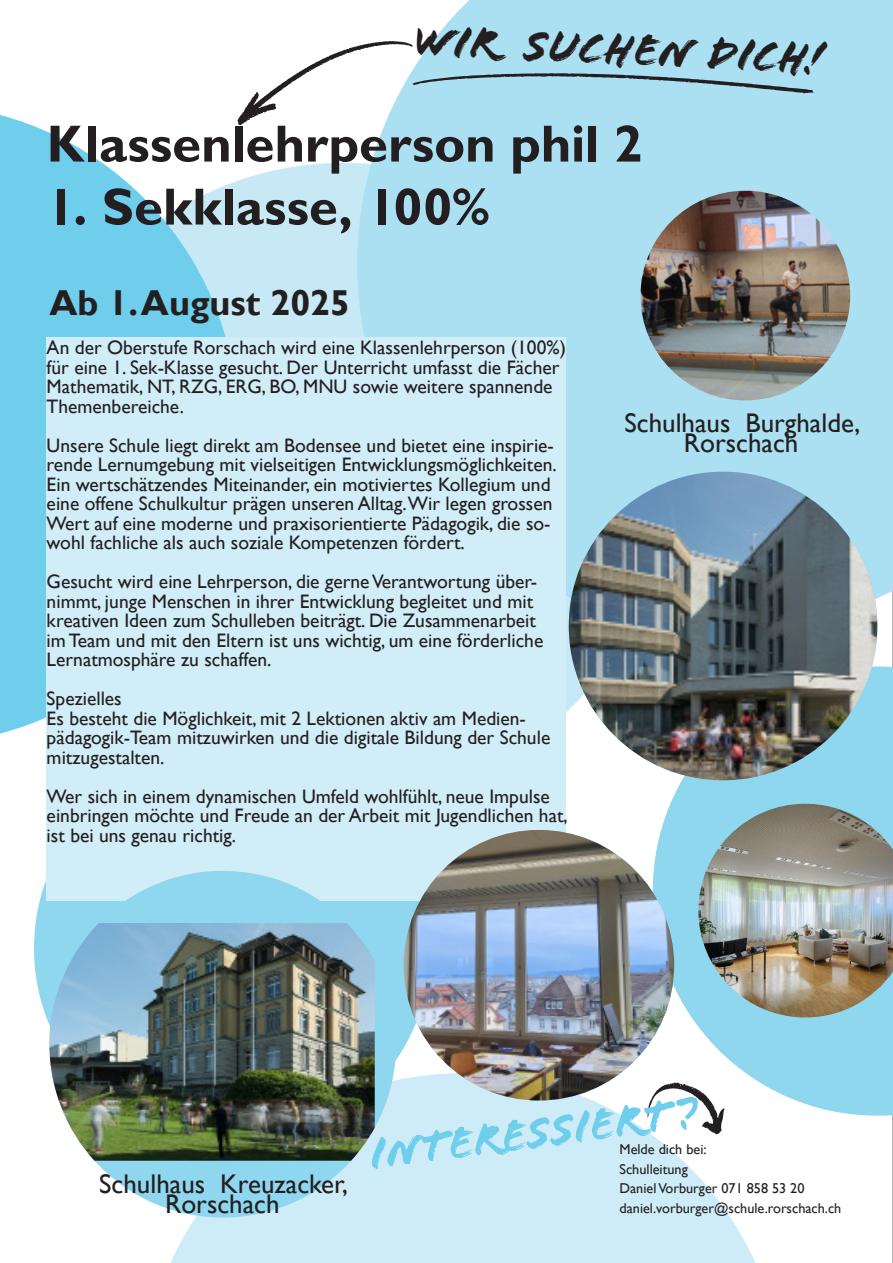
<style>
.page{position:relative;width:893px;height:1263px;background:#fff}
.page>*{position:absolute;margin:0;border:0;box-sizing:border-box;transform-origin:0 0}
._01_Titel{font:700 52.5px "Gill Sans";color:#231f20}
.t1{font:46.5px "Flood Std";color:#231f20}
.t2{font:46.5px "Flood Std";color:#6eceeb}
._03_Lauftext{font:700 36px "Gill Sans";color:#231f20}
._03_Lauftext-2{font:27px "Gill Sans";color:#231f20}
._03_Lauftext-3{font:19.5px/19.5px "Gill Sans";color:#231f20}
._03_Lauftext-4{font:14.25px "Gill Sans";color:#231f20}
</style>
<div class="page">
<hr style="left:892px;top:0;width:1px;height:1263px;background:#6c6d70">
<div style="left:23px;top:163px;width:640px;height:640px;background:#c7e9f6;border-radius:50%"></div>
<div style="left:357px;top:0;width:536px;height:631px;background:#abe0f2"></div>
<svg style="left:0;top:115px;width:237px;height:629px;fill:#6eceeb"></svg>
<svg style="left:653px;top:666px;width:240px;height:450px;fill:#8ed7ef"></svg>
<div style="left:34px;top:750px;width:396px;height:396px;background:#8ed7ef;border-radius:50%"></div>
<svg style="left:143px;top:1073px;width:640px;height:190px;fill:#cdecf7"></svg>
<svg style="left:647px;top:1082px;width:77px;height:52px"></svg>
<img style="left:698px;top:804px;width:195px;height:213px">
<img style="left:569px;top:472px;width:308px;height:308px;border-radius:154px">
<img style="left:640px;top:191px;width:210px;height:209px;border-radius:105px">
<svg style="left:237px;top:41px;width:578px;height:84px"></svg>
<div style="left:47px;top:337px;width:519px;height:563px;background:#d1edf8"></div>
<img style="left:404px;top:830px;width:270px;height:270px;border-radius:135px">
<div style="left:49px;top:871px;width:347px;height:346px;background:#8ed7ef;border-radius:50%"></div>
<img style="left:49px;top:923px;width:326px;height:238px">
<p class="t1" style="left:415px;top:15px;width:412px;rotate:2deg">Wir suchen Dich!</p>
<p class="_01_Titel" style="left:47px;top:112px;width:598px">Klassenlehrperson phil 2</p>
<p class="_01_Titel" style="left:47px;top:175px;width:445px">1. Sekklasse, 100%</p>
<p class="_03_Lauftext" style="left:49px;top:282px;width:302px">Ab 1. August 2025</p>
<p class="_03_Lauftext-3" style="left:47px;top:338px;width:521px">An der Oberstufe Rorschach wird eine Klassenlehrperson (100%) für eine 1. Sek-Klasse gesucht. Der Unterricht umfasst die Fächer Mathematik, NT, RZG, ERG, BO, MNU sowie weitere spannende Themenbereiche.</p>
<p class="_03_Lauftext-3" style="left:47px;top:436px;width:512px">Unsere Schule liegt direkt am Bodensee und bietet eine inspirie&shy;rende Lernumgebung mit vielseitigen Entwicklungsmöglichkeiten.<br>Ein wertschätzendes Miteinander, ein motiviertes Kollegium und eine offene Schulkultur prägen unseren Alltag.Wir legen grossen Wert auf eine moderne und praxisorientierte Pädagogik, die so&shy;wohl fachliche als auch soziale Kompetenzen fördert.</p>
<p class="_03_Lauftext-3" style="left:47px;top:572px;width:498px">Gesucht wird eine Lehrperson, die gerne Verantwortung über&shy;nimmt, junge Menschen in ihrer Entwicklung begleitet und mit kreativen Ideen zum Schulleben beiträgt. Die Zusammenarbeit im Team und mit den Eltern ist uns wichtig, um eine förderliche Lernatmosphäre zu schaffen.</p>
<p class="_03_Lauftext-3" style="left:47px;top:689px;width:505px">Spezielles<br>Es besteht die Möglichkeit, mit 2 Lektionen aktiv am Medien&shy;pädagogik-Team mitzuwirken und die digitale Bildung der Schule mitzugestalten.</p>
<p class="_03_Lauftext-3" style="left:47px;top:787px;width:523px">Wer sich in einem dynamischen Umfeld wohlfühlt, neue Impulse einbringen möchte und Freude an der Arbeit mit Jugendlichen hat, ist bei uns genau richtig.</p>
<p class="_03_Lauftext-2" style="left:624px;top:408px;width:238px">Schulhaus Burghalde,</p>
<p class="_03_Lauftext-2" style="left:684px;top:427px;width:116px">Rorschach</p>
<p class="_03_Lauftext-2" style="left:99px;top:1168px;width:250px">Schulhaus Kreuzacker,</p>
<p class="_03_Lauftext-2" style="left:165px;top:1188px;width:116px">Rorschach</p>
<p class="t2" style="left:366px;top:1126px;width:332px;rotate:-7deg">Interessiert?</p>
<p class="_03_Lauftext-4" style="left:619px;top:1141px;width:89px">Melde dich bei:</p>
<p class="_03_Lauftext-4" style="left:619px;top:1160px;width:70px">Schulleitung</p>
<p class="_03_Lauftext-4" style="left:619px;top:1180px;width:187px">Daniel Vorburger 071 858 53 20</p>
<p class="_03_Lauftext-4" style="left:619px;top:1199px;width:223px">daniel.vorburger@schule.rorschach.ch</p>
</div>
